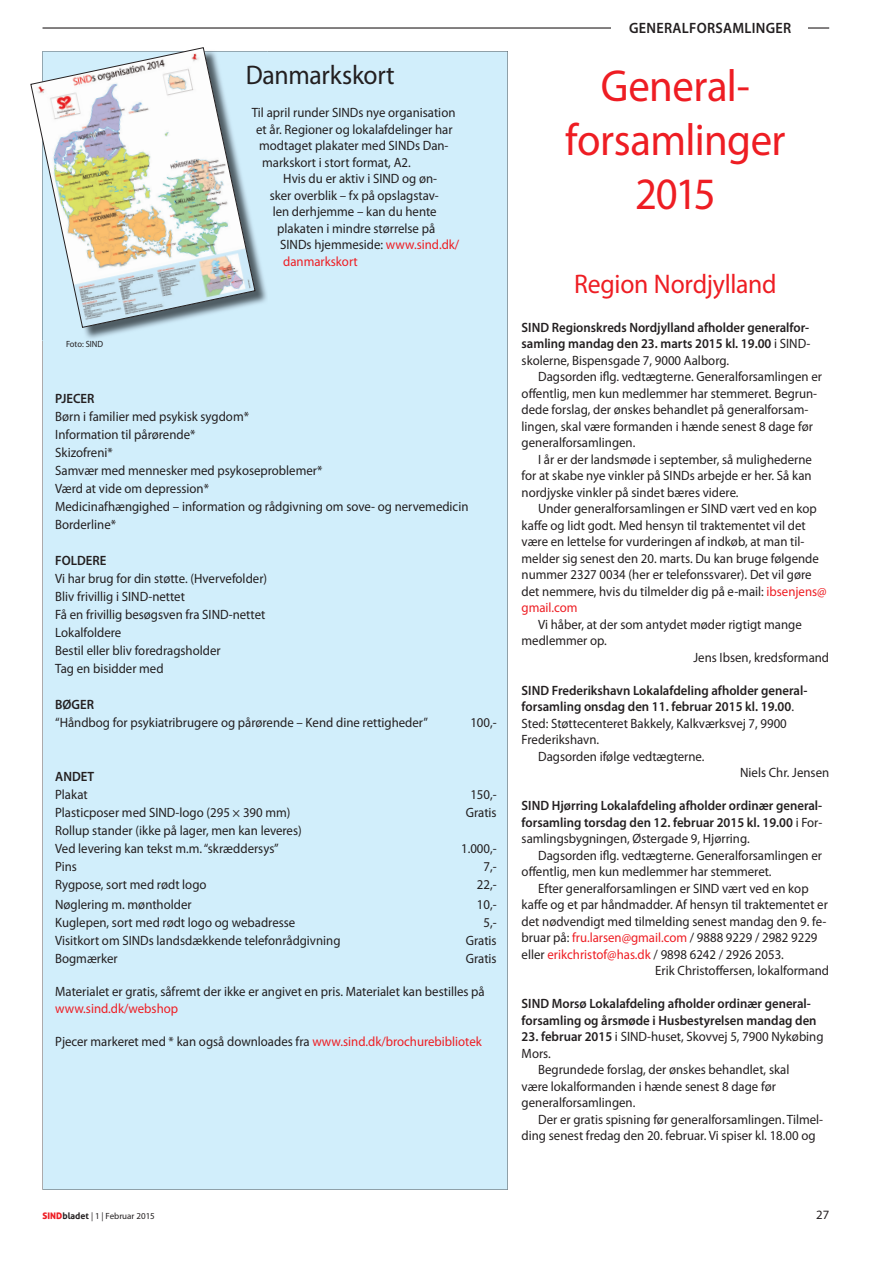
<style>
.page{position:relative;width:893px;height:1263px;background:#fff}
.page>*{position:absolute;margin:0;border:0;box-sizing:border-box;transform-origin:0 0}
.t1{font:45px/54px "Myriad Pro";letter-spacing:-.015em;color:#ee1d23;text-align:center;scale:.95 1}
.t2{font:27px "Myriad Pro";letter-spacing:-.01em;color:#ee1d23;scale:.95 1}
.t3{font:27px "Myriad Pro";letter-spacing:-.015em;color:#231f20;scale:.95 1}
.t4{font:600 15px "Myriad Pro";letter-spacing:.02em;color:#231f20;scale:.95 1}
.t5{font:13.5px/16.5px "Myriad Pro";color:#231f20;scale:.95 1}
.t6{font:600 13.5px/16.5px "Myriad Pro";color:#231f20;text-align:justify;scale:.95 1}
.t7{font:13.5px "Myriad Pro";color:#ee1d23;scale:.95 1}
.t8{font:12.75px "Myriad Pro";color:#231f20}
.t9{font:9px "Myriad Pro";color:#231f20}
.t10{font:9px "Myriad Pro";color:#231f20;scale:.95 1}
.s1{color:#ee1d23}
.s2{font-weight:400}
.s3{font-weight:600}
.s4{font-family:"Aller Display";color:#ee1d23}
.s5{font-family:"Aller";font-weight:700}
</style>
<div class="page">
<div style="left:43px;top:51px;width:465px;height:1139px;background:#d1eefb"></div>
<img style="left:43px;top:51px;width:225px;height:289px">
<img style="left:30px;top:47px;width:225px;height:281px">
<hr style="left:43px;top:27px;width:786px;height:2px;background:#231f20">
<div style="left:611px;top:21px;width:197px;height:16px;background:#fff"></div>
<p class="t10" style="left:66px;top:339px;width:41px">Foto: SIND</p>
<h2 class="t3" style="left:246px;top:58px;width:158px">Danmarkskort</h2>
<p class="t5" style="left:252px;top:104px;width:216px">Til april runder SINDs nye organisation</p>
<p class="t5" style="left:256px;top:121px;width:208px">et år. regioner og lokalafdelinger har</p>
<p class="t5" style="left:259px;top:137px;width:201px">modtaget plakater med SINDs Dan-</p>
<p class="t5" style="left:262px;top:154px;width:158px">markskort i stort format, A2.</p>
<p class="t5" style="left:283px;top:170px;width:164px">Hvis du er aktiv i SIND og øn-</p>
<p class="t5" style="left:270px;top:187px;width:180px">sker overblik – fx på opslagstav-</p>
<p class="t5" style="left:273px;top:203px;width:174px">len derhjemme – kan du hente</p>
<p class="t5" style="left:277px;top:220px;width:168px">plakaten i mindre størrelse på</p>
<p class="t5" style="left:280px;top:236px;width:190px">SINDs hjemmeside: <span class="s1">www.sind.dk/</span></p>
<p class="t7" style="left:283px;top:253px;width:80px">danmarkskort</p>
<p class="t6" style="left:55px;top:390px;width:43px">PJeCeR</p>
<p class="t5" style="left:55px;top:407px;width:437px;line-height:18px">Børn i familier med psykisk sygdom*<br>Information til pårørende*<br>Skizofreni*<br>Samvær med mennesker med psykoseproblemer*<br>Værd at vide om depression*<br>Medicinafhængighed – information og rådgivning om sove- og nervemedicin Borderline*</p>
<p class="t6" style="left:55px;top:552px;width:55px">FOldeRe</p>
<p class="t5" style="left:55px;top:569px;width:225px;line-height:18px">Vi har brug for din støtte. (Hvervefolder)<br>Bliv frivillig i SIND-nettet<br>Få en frivillig besøgsven fra SIND-nettet<br>Lokalfoldere<br>Bestil eller bliv foredragsholder<br>Tag en bisidder med</p>
<p class="t6" style="left:55px;top:696px;width:42px">BøGeR</p>
<p class="t5" style="left:55px;top:714px;width:394px">“Håndbog for psykiatribrugere og pårørende – Kend dine rettigheder”</p>
<p class="t5" style="left:470px;top:714px;width:29px">100,-</p>
<p class="t6" style="left:55px;top:768px;width:43px">Andet</p>
<p class="t5" style="left:55px;top:786px;width:36px">Plakat</p>
<p class="t5" style="left:470px;top:786px;width:29px">150,-</p>
<p class="t5" style="left:55px;top:804px;width:249px">Plasticposer med SIND-logo (295 × 390 mm)</p>
<p class="t5" style="left:466px;top:804px;width:34px">gratis</p>
<p class="t5" style="left:55px;top:821px;width:261px;line-height:18px">rollup stander (ikke på lager, men kan leveres)<br>Ved levering kan tekst m.m. “skræddersys”</p>
<p class="t5" style="left:461px;top:840px;width:39px">1.000,-</p>
<p class="t5" style="left:55px;top:858px;width:24px">Pins</p>
<p class="t5" style="left:484px;top:858px;width:15px">7,-</p>
<p class="t5" style="left:55px;top:876px;width:161px">rygpose, sort med rødt logo</p>
<p class="t5" style="left:477px;top:876px;width:22px">22,-</p>
<p class="t5" style="left:55px;top:896px;width:145px">Nøglering m. møntholder</p>
<p class="t5" style="left:477px;top:896px;width:22px">10,-</p>
<p class="t5" style="left:55px;top:914px;width:254px">Kuglepen, sort med rødt logo og webadresse</p>
<p class="t5" style="left:484px;top:914px;width:15px">5,-</p>
<p class="t5" style="left:55px;top:932px;width:302px">Visitkort om SINDs landsdækkende telefonrådgivning</p>
<p class="t5" style="left:466px;top:932px;width:34px">gratis</p>
<p class="t5" style="left:55px;top:950px;width:67px">Bogmærker</p>
<p class="t5" style="left:466px;top:950px;width:34px">gratis</p>
<p class="t5" style="left:55px;top:983px;width:454px">Materialet er gratis, såfremt der ikke er angivet en pris. Materialet kan bestilles på</p>
<p class="t7" style="left:55px;top:1000px;width:131px">www.sind.dk/webshop</p>
<p class="t5" style="left:55px;top:1032px;width:451px">Pjecer markeret med * kan også downloades fra <span class="s1">www.sind.dk/brochurebibliotek</span></p>
<p class="t4" style="left:629px;top:18px;width:172px">GeneRAlFORsAMlinGeR</p>
<h1 class="t1" style="left:565px;top:58px;width:234px">general&shy;forsamlinger<br>2015</h1>
<h2 class="t2" style="left:574px;top:267px;width:215px">region Nordjylland</h2>
<p class="t6" style="left:522px;top:318px;width:305px">sind Regionskreds nordjylland afholder generalfor&shy;samling mandag den 23. marts 2015 kl. 19.00 <span class="s2">i SIND&shy;skolerne, Bispensgade 7, 9000 Aalborg.</span></p>
<p class="t5" style="left:522px;top:368px;width:318px;text-indent:17px">Dagsorden iflg. vedtægterne. generalforsamlingen er offentlig, men kun medlemmer har stemmeret. Begrun&shy;dede forslag, der ønskes behandlet på generalforsam&shy;lingen, skal være formanden i hænde senest 8 dage før generalforsamlingen.</p>
<p class="t5" style="left:522px;top:451px;width:307px;text-align:justify;text-indent:17px">I år er der landsmøde i september, så mulighederne for at skabe nye vinkler på SINDs arbejde er her. Så kan nordjyske vinkler på sindet bæres videre.</p>
<p class="t5" style="left:522px;top:500px;width:323px;text-indent:17px">Under generalforsamlingen er SIND vært ved en kop kaffe og lidt godt. Med hensyn til traktementet vil det være en lettelse for vurderingen af indkøb, at man til&shy;melder sig senest den 20. marts. Du kan bruge følgende nummer 2327 0034 (her er telefonssvarer). Det vil gøre det nemmere, hvis du tilmelder dig på e-mail: <span class="s1">ibsenjens@ gmail.com</span></p>
<p class="t5" style="left:538px;top:615px;width:279px">Vi håber, at der som antydet møder rigtigt mange</p>
<p class="t5" style="left:522px;top:632px;width:91px">medlemmer op.</p>
<p class="t5" style="left:693px;top:648px;width:144px">Jens Ibsen, kredsformand</p>
<p class="t6" style="left:522px;top:681px;width:302px">sind Frederikshavn lokalafdeling afholder general-</p>
<p class="t6" style="left:522px;top:698px;width:288px">forsamling onsdag den 11. februar 2015 kl. 19.00<span class="s2">.</span></p>
<p class="t5" style="left:522px;top:714px;width:281px">Sted: Støttecenteret Bakkely, Kalkværksvej 7, 9900</p>
<p class="t5" style="left:522px;top:731px;width:83px">Frederikshavn.</p>
<p class="t5" style="left:538px;top:747px;width:177px">Dagsorden ifølge vedtægterne.</p>
<p class="t5" style="left:740px;top:764px;width:95px">Niels Chr. Jensen</p>
<p class="t6" style="left:522px;top:797px;width:318px">sind Hjørring lokalafdeling afholder ordinær general&shy;forsamling torsdag den 12. februar 2015 kl. 19.00 <span class="s2">i For&shy;samlingsbygningen, østergade 9, Hjørring.</span></p>
<p class="t5" style="left:522px;top:846px;width:318px;text-indent:17px">Dagsorden iflg. vedtægterne. generalforsamlingen er offentlig, men kun medlemmer har stemmeret.</p>
<p class="t5" style="left:538px;top:879px;width:286px">Efter generalforsamlingen er SIND vært ved en kop</p>
<p class="t5" style="left:522px;top:896px;width:324px">kaffe og et par håndmadder. Af hensyn til traktementet er</p>
<p class="t5" style="left:522px;top:912px;width:322px">det nødvendigt med tilmelding senest mandag den 9. fe-</p>
<p class="t5" style="left:522px;top:929px;width:313px">bruar på: <span class="s1">fru.larsen@gmail.com</span> / 9888 9229 / 2982 9229</p>
<p class="t5" style="left:522px;top:945px;width:278px">eller <span class="s1">erikchristof@has.dk</span> / 9898 6242 / 2926 2053.</p>
<p class="t5" style="left:655px;top:962px;width:185px">Erik Christoffersen, lokalformand</p>
<p class="t6" style="left:522px;top:995px;width:312px">sind Morsø lokalafdeling afholder ordinær general&shy;forsamling og årsmøde i Husbestyrelsen mandag den</p>
<p class="t5" style="left:522px;top:1028px;width:319px"><span class="s3">23. februar 2015</span> i SIND-huset, Skovvej 5, 7900 Nykøbing</p>
<p class="t5" style="left:522px;top:1044px;width:32px">Mors.</p>
<p class="t5" style="left:538px;top:1061px;width:266px">Begrundede forslag, der ønskes behandlet, skal</p>
<p class="t5" style="left:522px;top:1077px;width:269px">være lokalformanden i hænde senest 8 dage før</p>
<p class="t5" style="left:522px;top:1094px;width:121px">generalforsamlingen.</p>
<p class="t5" style="left:538px;top:1110px;width:302px">Der er gratis spisning før generalforsamlingen. Tilmel-</p>
<p class="t5" style="left:522px;top:1127px;width:311px">ding senest fredag den 20. februar. Vi spiser kl. 18.00 og</p>
<p class="t9" style="left:43px;top:1210px;width:114px"><span class="s4">SIND</span><span class="s5">bladet</span> | 1 | Februar 2015</p>
<p class="t8" style="left:816px;top:1207px;width:15px">27</p>
</div>
